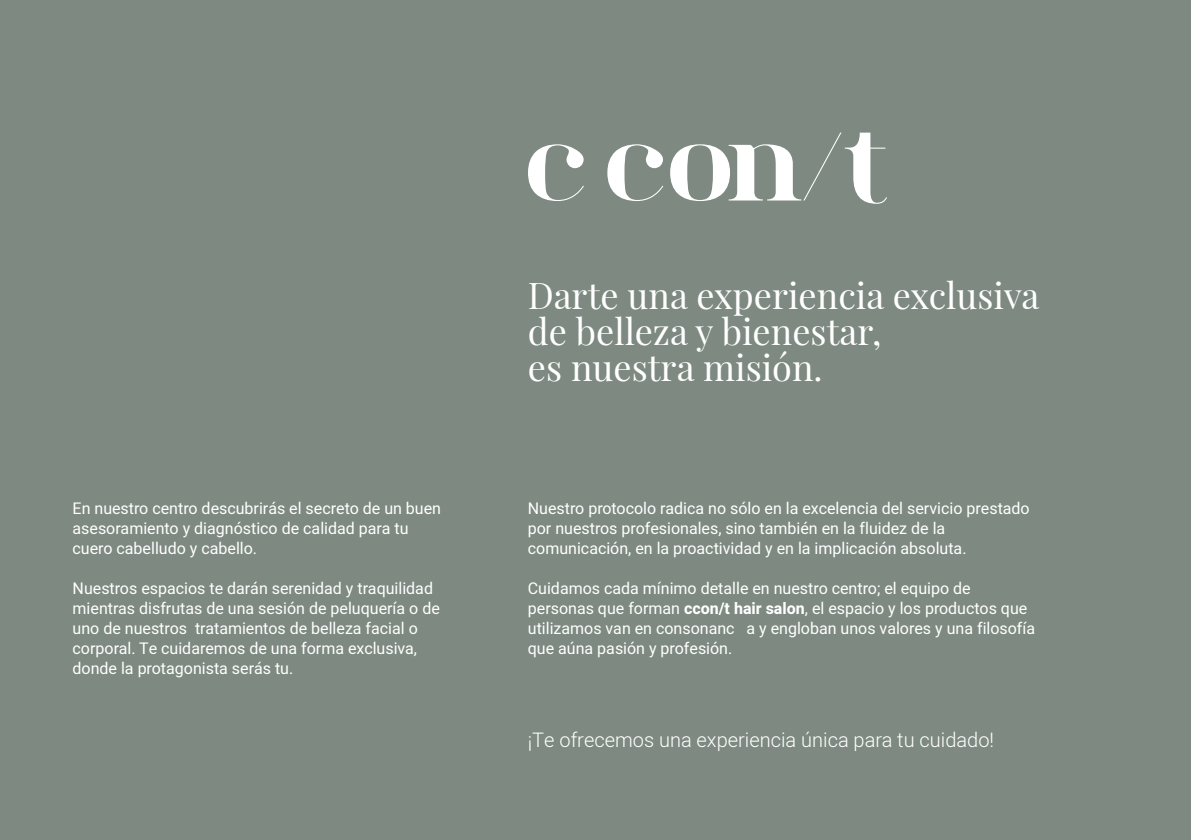
<style>
.page{position:relative;width:1191px;height:840px;background:#fff}
.page>*{position:absolute;margin:0;border:0;box-sizing:border-box;transform-origin:0 0}
.t1{font:36px/36px "Playfair Display";color:#fff}
.t2{font:300 20px "Heebo";color:#fff}
.t3{font:16px/20px "Heebo";color:#fff}
.s1{font-weight:700}
</style>
<div class="page">
<div style="left:0;top:0;width:1191px;height:839px;background:#7d8981"></div>
<svg style="left:528px;top:144px;width:56px;height:57px"></svg>
<svg style="left:607px;top:144px;width:56px;height:57px"></svg>
<svg style="left:670px;top:132px;width:217px;height:72px"></svg>
<p class="t3" style="left:73px;top:498px;width:370px">En nuestro centro descubrirás el secreto de un buen asesoramiento y diagnóstico de calidad para tu cuero cabelludo y cabello.</p>
<p class="t3" style="left:73px;top:578px;width:369px">Nuestros espacios te darán serenidad y traquilidad mientras disfrutas de una sesión de peluquería o de uno de nuestros tratamientos de belleza facial o corporal. Te cuidaremos de una forma exclusiva, donde la protagonista serás tu.</p>
<h1 class="t1" style="left:528px;top:275px;width:513px">Darte una experiencia exclusiva de belleza y bienestar,<br>es nuestra misión.</h1>
<p class="t3" style="left:528px;top:498px;width:503px">Nuestro protocolo radica no sólo en la excelencia del servicio prestado por nuestros profesionales, sino también en la fluidez de la comunicación, en la proactividad y en la implicación absoluta.</p>
<p class="t3" style="left:528px;top:578px;width:509px">Cuidamos cada mínimo detalle en nuestro centro; el equipo de personas que forman <span class="s1">ccon/t hair salon</span>, el espacio y los productos que utilizamos van en consonanc a y engloban unos valores y una filosofía que aúna pasión y profesión.</p>
<p class="t2" style="left:528px;top:725px;width:468px">¡Te ofrecemos una experiencia única para tu cuidado!</p>
</div>
